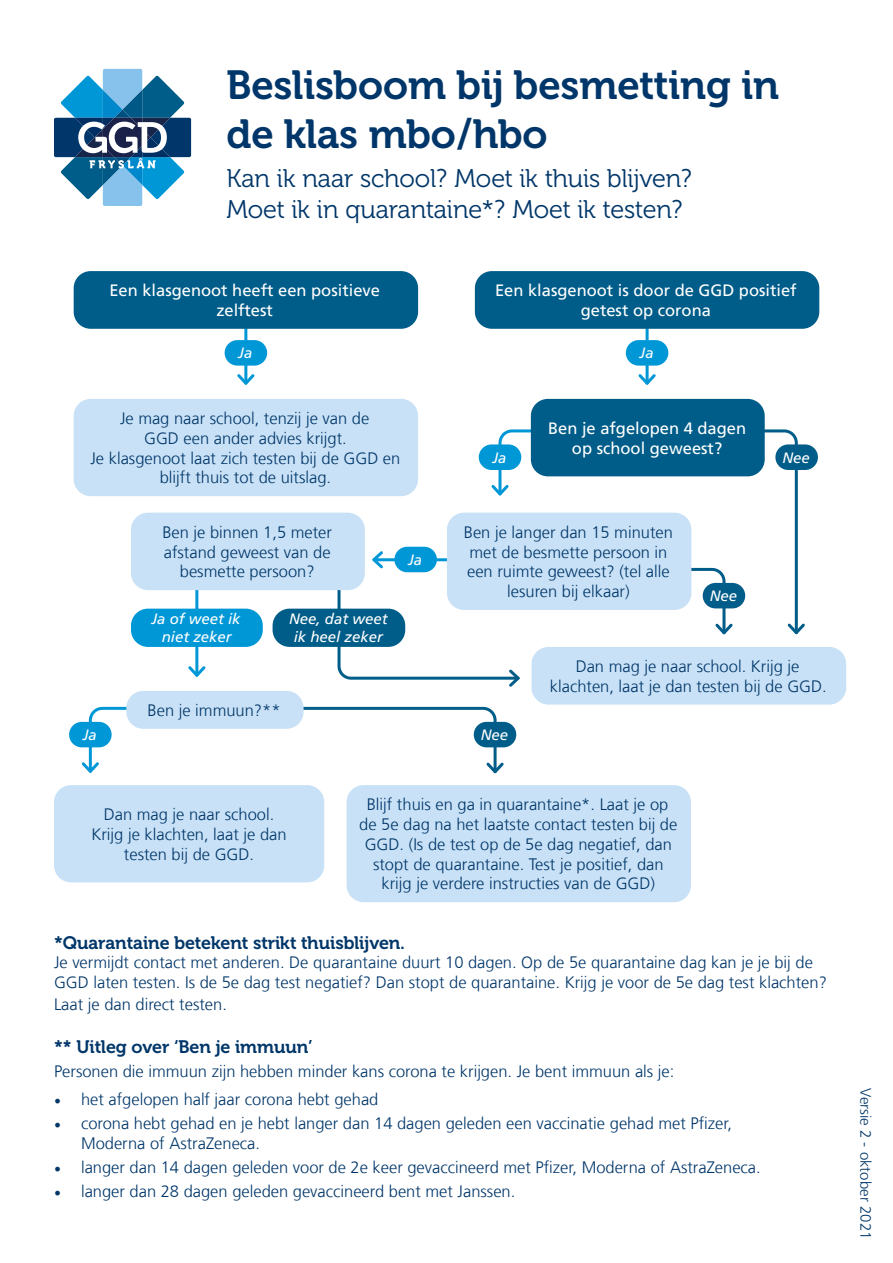
<style>
.page{position:relative;width:893px;height:1263px;background:#fff}
.page>*{position:absolute;margin:0;border:0;box-sizing:border-box;transform-origin:0 0}
.t1{font:40.5px/48.6px "Museo Cyrl 700";color:#003669}
.t2{font:25.5px/30.6px "Museo Cyrl 300";color:#003669}
.t3{font:18px "Museo Cyrl 700";color:#003669}
.t4{font:300 16.5px/19.8px "Frutiger LT Com";color:#003669;text-align:center}
.t5{font:16.5px/19.8px "Frutiger LT Com";color:#fff;text-align:center}
.t6{font:italic 15px/18px "Frutiger LT Com";color:#fff;text-align:center}
.t7{font:300 15px "Frutiger LT Com";color:#003669}
.s1{font-family:"Minion Pro";font-weight:400;font-size:18px}
</style>
<div class="page">
<hr style="left:646px;top:320px;width:3px;height:63px;background:#0097d7">
<svg style="left:638px;top:371px;width:18px;height:14px"></svg>
<div style="left:626px;top:340px;width:42px;height:26px;background:#0097d7;border-radius:13px"></div>
<hr style="left:244px;top:320px;width:3px;height:63px;background:#0097d7">
<svg style="left:237px;top:371px;width:18px;height:14px"></svg>
<div style="left:225px;top:340px;width:42px;height:26px;background:#0097d7;border-radius:13px"></div>
<div style="left:394px;top:547px;width:43px;height:25px;background:#0097d7;border-radius:13px"></div>
<hr style="left:195px;top:570px;width:3px;height:105px;background:#0097d7">
<svg style="left:188px;top:663px;width:18px;height:14px"></svg>
<div style="left:131px;top:609px;width:132px;height:38px;background:#0097d7;border-radius:17px"></div>
<svg style="left:54px;top:69px;width:137px;height:137px"></svg>
<svg style="left:79px;top:706px;width:47px;height:67px"></svg>
<svg style="left:491px;top:428px;width:96px;height:68px"></svg>
<div style="left:479px;top:444px;width:42px;height:26px;background:#0097d7;border-radius:13px"></div>
<div style="left:69px;top:722px;width:43px;height:25px;background:#0097d7;border-radius:13px"></div>
<svg style="left:336px;top:548px;width:184px;height:139px"></svg>
<svg style="left:304px;top:706px;width:202px;height:68px"></svg>
<svg style="left:637px;top:429px;width:168px;height:206px"></svg>
<div style="left:775px;top:444px;width:43px;height:26px;background:#005d89;border-radius:13px"></div>
<div style="left:703px;top:583px;width:42px;height:25px;background:#005d89;border-radius:13px"></div>
<div style="left:273px;top:609px;width:132px;height:38px;background:#005d89;border-radius:17px"></div>
<div style="left:474px;top:722px;width:42px;height:25px;background:#005d89;border-radius:13px"></div>
<div style="left:531px;top:399px;width:234px;height:77px;background:#005d89;border-radius:17px"></div>
<div style="left:447px;top:513px;width:244px;height:97px;background:#c8e1f6;border-radius:17px"></div>
<div style="left:131px;top:513px;width:234px;height:77px;background:#c8e1f6;border-radius:17px"></div>
<div style="left:126px;top:691px;width:178px;height:38px;background:#c8e1f6;border-radius:17px"></div>
<div style="left:531px;top:647px;width:315px;height:58px;background:#c8e1f6;border-radius:17px"></div>
<div style="left:74px;top:399px;width:344px;height:97px;background:#c8e1f6;border-radius:17px"></div>
<div style="left:54px;top:785px;width:270px;height:97px;background:#c8e1f6;border-radius:17px"></div>
<div style="left:347px;top:785px;width:344px;height:117px;background:#c8e1f6;border-radius:17px"></div>
<div style="left:74px;top:271px;width:344px;height:58px;background:#005d89;border-radius:17px"></div>
<div style="left:475px;top:271px;width:344px;height:58px;background:#005d89;border-radius:17px"></div>
<p class="t1" style="left:226px;top:61px;width:554px">Beslisboom bij besmetting in de klas mbo/hbo</p>
<p class="t2" style="left:226px;top:163px;width:467px">Kan ik naar school? Moet ik thuis blijven?<br>Moet ik in quarantaine*? Moet ik testen?</p>
<p class="t5" style="left:109px;top:280px;width:272px">Een klasgenoot heeft een positieve zelftest</p>
<p class="t5" style="left:495px;top:280px;width:303px">Een klasgenoot is door de GGD positief getest op corona</p>
<p class="t6" style="left:238px;top:344px;width:16px">Ja</p>
<p class="t6" style="left:639px;top:344px;width:16px">Ja</p>
<p class="t4" style="left:90px;top:408px;width:311px">Je mag naar school, tenzij je van de<br>GGD een ander advies krijgt.<br>Je klasgenoot laat zich testen bij de GGD en blijft thuis tot de uitslag.</p>
<p class="t4" style="left:162px;top:522px;width:171px">Ben je binnen 1,5 meter afstand geweest van de besmette persoon?</p>
<p class="t6" style="left:151px;top:610px;width:91px">Ja of weet ik niet zeker</p>
<p class="t6" style="left:289px;top:610px;width:100px">Nee, dat weet ik heel zeker</p>
<p class="t6" style="left:408px;top:551px;width:16px">Ja</p>
<p class="t6" style="left:492px;top:448px;width:16px">Ja</p>
<p class="t5" style="left:548px;top:418px;width:200px">Ben je afgelopen 4 dagen op school geweest?</p>
<p class="t4" style="left:464px;top:522px;width:211px">Ben je langer dan 15 minuten met de besmette persoon in een ruimte geweest? (tel alle lesuren bij elkaar)</p>
<p class="t6" style="left:710px;top:587px;width:29px">Nee</p>
<p class="t6" style="left:782px;top:449px;width:29px">Nee</p>
<p class="t6" style="left:83px;top:726px;width:16px">Ja</p>
<p class="t4" style="left:148px;top:700px;width:134px">Ben je immuun?**</p>
<p class="t6" style="left:481px;top:726px;width:29px">Nee</p>
<p class="t4" style="left:550px;top:656px;width:278px">Dan mag je naar school. Krijg je klachten, laat je dan testen bij de GGD.</p>
<p class="t4" style="left:91px;top:804px;width:197px">Dan mag je naar school.<br>Krijg je klachten, laat je dan testen bij de GGD.</p>
<p class="t4" style="left:359px;top:794px;width:319px">Blijf thuis en ga in quarantaine*. Laat je op de 5e dag na het laatste contact testen bij de GGD. (Is de test op de 5e dag negatief, dan stopt de quarantaine. Test je positief, dan krijg je verdere instructies van de GGD)</p>
<p class="t3" style="left:54px;top:932px;width:352px">*Quarantaine betekent strikt thuisblijven.</p>
<p class="t4" style="left:54px;top:952px;width:774px;text-align:left">Je vermijdt contact met anderen. De quarantaine duurt 10 dagen. Op de 5e quarantaine dag kan je je bij de<br>GGD laten testen. Is de 5e dag test negatief? Dan stopt de quarantaine. Krijg je voor de 5e dag test klachten?</p>
<p class="t4" style="left:54px;top:994px;width:174px">Laat je dan direct testen.</p>
<p class="t3" style="left:54px;top:1037px;width:260px">** Uitleg over ‘Ben je immuun’</p>
<p class="t4" style="left:54px;top:1061px;width:622px">Personen die immuun zijn hebben minder kans corona te krijgen. Je bent immuun als je:</p>
<p class="t4" style="left:54px;top:1089px;width:326px"><span class="s1">•</span> het afgelopen half jaar corona hebt gehad</p>
<p class="t4" style="left:81px;top:1113px;width:653px;text-align:left;text-indent:-27px"><span class="s1">•</span> corona hebt gehad en je hebt langer dan 14 dagen geleden een vaccinatie gehad met Pfizer,<br>Moderna of AstraZeneca.</p>
<p class="t4" style="left:54px;top:1157px;width:708px"><span class="s1">•</span> langer dan 14 dagen geleden voor de 2e keer gevaccineerd met Pfizer, Moderna of AstraZeneca.</p>
<p class="t4" style="left:54px;top:1181px;width:463px"><span class="s1">•</span> langer dan 28 dagen geleden gevaccineerd bent met Janssen.</p>
<p class="t7" style="left:875px;top:1088px;width:152px;rotate:90deg">Versie 2 - oktober 2021</p>
</div>
